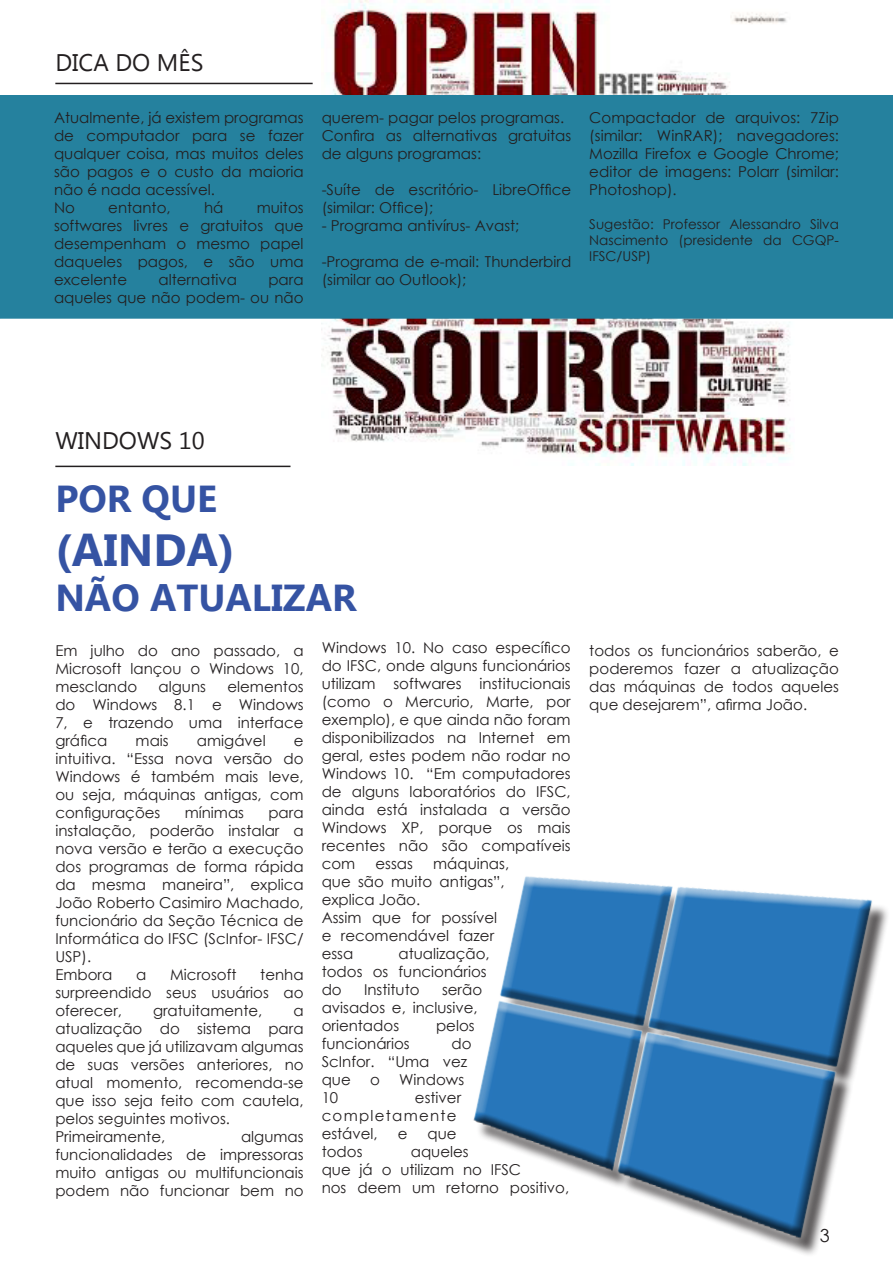
<style>
.page{position:relative;width:893px;height:1263px;background:#fff}
.page>*{position:absolute;margin:0;border:0;box-sizing:border-box;transform-origin:0 0}
.t1{font:700 45px "Ebrima";color:#3553a3}
.t2{font:700 37.5px "Ebrima";color:#3553a3}
.t3{font:24px "Ebrima";color:#231f20}
.t4{font:18px "Century Gothic";color:#231f20}
.t5{font:15px/18px "Century Gothic";color:#231f20;text-align:justify}
.t6{font:15px/18px "Century Gothic";letter-spacing:.04em;color:#231f20}
.t7{font:13.5px/16.2px "Century Gothic";color:#231f20;text-align:justify}
</style>
<div class="page">
<img style="left:328px;top:0;width:459px;height:95px">
<hr style="left:55px;top:83px;width:258px;height:1px;background:#231f20">
<svg style="left:473px;top:876px;width:411px;height:376px;fill:#2776ba"></svg>
<hr style="left:55px;top:466px;width:235px;height:1px;background:#231f20">
<img style="left:322px;top:319px;width:469px;height:147px">
<div style="left:0;top:95px;width:893px;height:224px;background:#25819e"></div>
<p class="t3" style="left:55px;top:46px;width:150px">DICA DO MÊS</p>
<p class="t5" style="left:54px;top:108px;width:251px">Atualmente, já existem programas de computador para se fazer qualquer coisa, mas muitos deles são pagos e o custo da maioria não é nada acessível.</p>
<p class="t5" style="left:54px;top:198px;width:22px">No</p>
<p class="t5" style="left:108px;top:198px;width:64px">entanto,</p>
<p class="t5" style="left:204px;top:198px;width:21px">há</p>
<p class="t5" style="left:54px;top:198px;width:251px;text-indent:203px">muitos softwares livres e gratuitos que desempenham o mesmo papel daqueles pagos, e são uma excelente</p>
<p class="t5" style="left:158px;top:270px;width:80px">alternativa</p>
<p class="t5" style="left:54px;top:270px;width:251px;text-align:right">para<br>aqueles que não podem- ou não</p>
<p class="t5" style="left:322px;top:108px;width:244px">querem- pagar pelos programas.</p>
<p class="t5" style="left:322px;top:126px;width:251px">Confira as alternativas gratuitas de alguns programas:</p>
<p class="t5" style="left:322px;top:180px;width:251px">-Suíte de escritório- LibreOffice (similar: Office);</p>
<p class="t5" style="left:322px;top:216px;width:199px">- Programa antivírus- Avast;</p>
<p class="t5" style="left:322px;top:252px;width:251px">-Programa de e-mail: Thunderbird (similar ao Outlook);</p>
<p class="t5" style="left:589px;top:108px;width:251px">Compactador de arquivos: 7Zip (similar: WinRAR); navegadores:<br>Mozilla Firefox e Google Chrome; editor de imagens: Polarr (similar:<br>Photoshop).</p>
<p class="t7" style="left:589px;top:216px;width:251px">Sugestão: Professor Alessandro Silva Nascimento (presidente da CGQP-IFSC/USP)</p>
<p class="t3" style="left:55px;top:424px;width:151px">WINDOWS 10</p>
<p class="t2" style="left:55px;top:471px;width:163px">POR QUE</p>
<p class="t1" style="left:55px;top:517px;width:181px">(AINDA)</p>
<p class="t2" style="left:55px;top:570px;width:303px">NÃO ATUALIZAR</p>
<p class="t5" style="left:55px;top:641px;width:250px">Em julho do ano passado, a Microsoft lançou o Windows 10, mesclando</p>
<p class="t5" style="left:55px;top:677px;width:250px;text-indent:172px">elementos do Windows 8.1 e Windows 7, e trazendo uma interface gráfica</p>
<p class="t5" style="left:159px;top:677px;width:49px">alguns</p>
<p class="t5" style="left:136px;top:731px;width:35px">mais</p>
<p class="t5" style="left:197px;top:731px;width:70px">amigável</p>
<p class="t5" style="left:55px;top:731px;width:250px;text-indent:239px">e intuitiva. “Essa nova versão do Windows é também mais leve, ou seja, máquinas antigas, com configurações</p>
<p class="t5" style="left:185px;top:803px;width:61px">mínimas</p>
<p class="t5" style="left:55px;top:803px;width:250px;text-indent:213px">para instalação, poderão instalar a nova versão e terão a execução dos programas de forma rápida da mesma maneira”, explica João Roberto Casimiro Machado, funcionário da Seção Técnica de Informática do IFSC (ScInfor- IFSC/ USP).</p>
<p class="t5" style="left:55px;top:965px;width:58px">Embora</p>
<p class="t5" style="left:136px;top:965px;width:12px">a</p>
<p class="t5" style="left:170px;top:965px;width:68px">Microsoft</p>
<p class="t5" style="left:55px;top:965px;width:250px;text-indent:205px">tenha surpreendido seus usuários ao oferecer,</p>
<p class="t5" style="left:153px;top:1001px;width:111px">gratuitamente,</p>
<p class="t5" style="left:55px;top:1001px;width:250px;text-indent:238px">a atualização do sistema para aqueles que já utilizavam algumas de suas versões anteriores, no atual momento, recomenda-se que isso seja feito com cautela, pelos seguintes motivos.</p>
<p class="t5" style="left:55px;top:1127px;width:111px">Primeiramente,</p>
<p class="t5" style="left:55px;top:1127px;width:250px;text-indent:186px">algumas funcionalidades de impressoras muito antigas ou multifuncionais podem não funcionar bem no</p>
<p class="t5" style="left:322px;top:638px;width:251px">Windows 10. No caso específico do IFSC, onde alguns funcionários utilizam softwares institucionais (como o Mercurio, Marte, por exemplo), e que ainda não foram disponibilizados na Internet em geral, estes podem não rodar no Windows 10. “Em computadores de alguns laboratórios do IFSC, ainda está instalada a versão Windows XP, porque os mais recentes não são compatíveis com</p>
<p class="t5" style="left:322px;top:854px;width:189px;text-align:left;text-indent:111px">máquinas, que são muito antigas”, explica João.</p>
<p class="t5" style="left:322px;top:908px;width:177px;text-align:left">Assim que for possível e recomendável fazer essa</p>
<p class="t5" style="left:375px;top:854px;width:39px">essas</p>
<p class="t5" style="left:322px;top:944px;width:169px;text-align:left;text-indent:77px">atualização, todos os funcionários do</p>
<p class="t5" style="left:364px;top:980px;width:57px">Instituto</p>
<p class="t5" style="left:322px;top:980px;width:162px;text-align:left;text-indent:120px">serão avisados e, inclusive, orientados</p>
<p class="t5" style="left:436px;top:1016px;width:40px">pelos</p>
<p class="t5" style="left:322px;top:1034px;width:90px">funcionários</p>
<p class="t5" style="left:322px;top:1034px;width:151px;text-align:left;text-indent:130px">do<br>ScInfor. “Uma vez que</p>
<p class="t5" style="left:370px;top:1070px;width:11px">o</p>
<p class="t5" style="left:399px;top:1070px;width:66px">Windows</p>
<p class="t6" style="left:322px;top:1088px;width:141px;text-indent:93px">estiver completamente estável,</p>
<p class="t5" style="left:322px;top:1088px;width:18px">10</p>
<p class="t5" style="left:398px;top:1124px;width:11px">e</p>
<p class="t5" style="left:428px;top:1124px;width:31px">que</p>
<p class="t5" style="left:322px;top:1142px;width:42px">todos</p>
<p class="t5" style="left:322px;top:1142px;width:249px;text-align:left;text-indent:89px">aqueles<br>que já o utilizam no IFSC<br>nos deem um retorno positivo,</p>
<p class="t5" style="left:589px;top:641px;width:251px">todos os funcionários saberão, e poderemos fazer a atualização das máquinas de todos aqueles que desejarem”, afirma João.</p>
<p class="t4" style="left:820px;top:1222px;width:11px">3</p>
</div>
